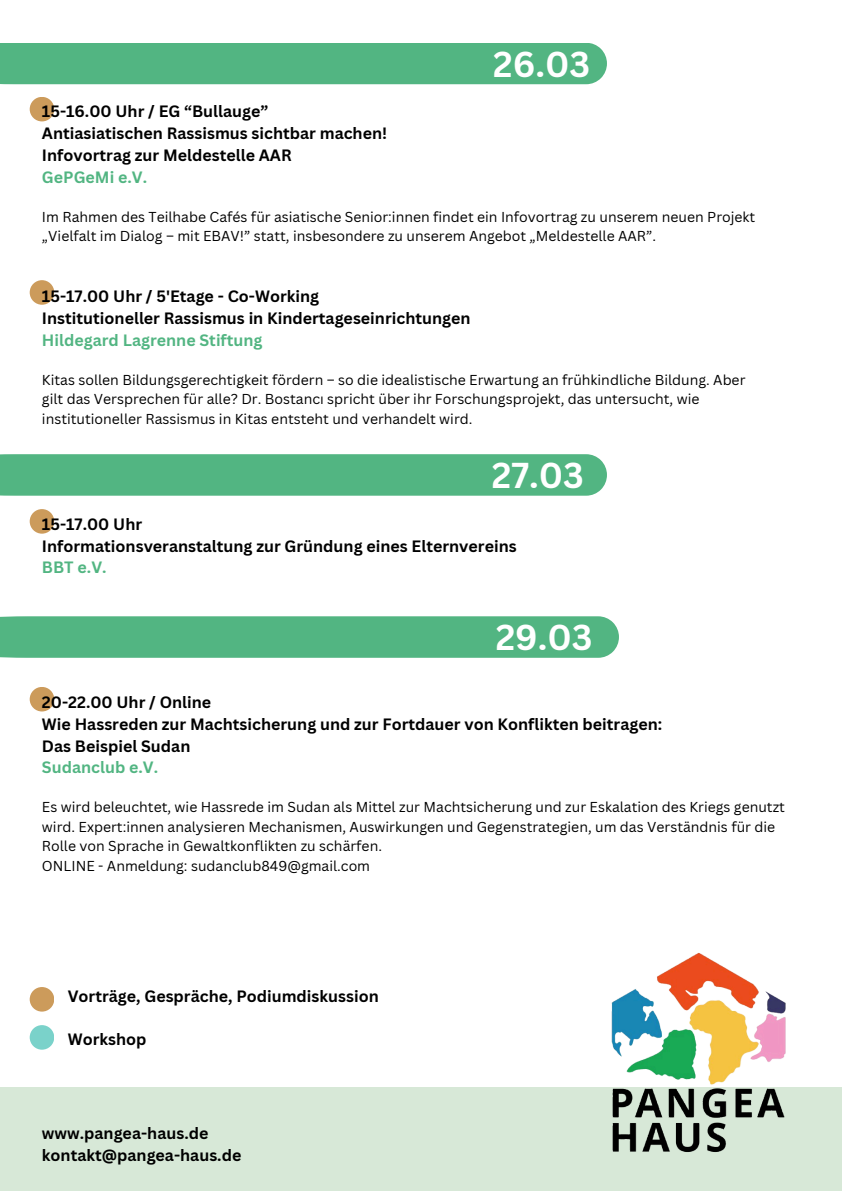
<style>
.page{position:relative;width:842px;height:1191px;background:#fff}
.page>*{position:absolute;margin:0;border:0;box-sizing:border-box;transform-origin:0 0}
.t1{font:700 35px "Canva Sans";color:#fff}
.t2{font:700 16px/21.8px "Canva Sans";color:#000}
.t3{font:14px/19.5px "Canva Sans";color:#000}
.s1{color:#52b582}
</style>
<div class="page">
<div style="left:0;top:43px;width:607px;height:41px;background:#52b582"></div>
<div style="left:0;top:454px;width:607px;height:41px;background:#52b582"></div>
<div style="left:0;top:616px;width:619px;height:41px;background:#52b582"></div>
<div style="left:0;top:1086px;width:842px;height:104px;background:#d7e8d7"></div>
<img style="left:590px;top:952px;width:215px;height:200px">
<div style="left:30px;top:509px;width:24px;height:24px;background:#cc9b5b;border-radius:50%"></div>
<div style="left:30px;top:280px;width:24px;height:25px;background:#cc9b5b;border-radius:50%"></div>
<div style="left:30px;top:97px;width:24px;height:24px;background:#cc9b5b;border-radius:50%"></div>
<div style="left:30px;top:686px;width:24px;height:25px;background:#cc9b5b;border-radius:50%"></div>
<div style="left:30px;top:986px;width:24px;height:25px;background:#cc9b5b;border-radius:50%"></div>
<div style="left:30px;top:1024px;width:24px;height:25px;background:#7ad2ca;border-radius:50%"></div>
<h2 class="t1" style="left:493px;top:39px;width:98px">26.03</h2>
<p class="t2" style="left:42px;top:100px;width:347px">15-16.00 Uhr / EG “Bullauge”<br>Antiasiatischen Rassismus sichtbar machen!<br>Infovortrag zur Meldestelle AAR<br><span class="s1">GePGeMi e.V.</span></p>
<h2 class="t3" style="left:42px;top:206px;width:715px">Im Rahmen des Teilhabe Cafés für asiatische Senior:innen findet ein Infovortrag zu unserem neuen Projekt „Vielfalt im Dialog – mit EBAV!” statt, insbesondere zu unserem Angebot „Meldestelle AAR”.</h2>
<p class="t2" style="left:42px;top:285px;width:430px">15-17.00 Uhr / 5'Etage - Co-Working<br>Institutioneller Rassismus in Kindertageseinrichtungen<br><span class="s1">Hildegard Lagrenne Stiftung</span></p>
<h1 class="t3" style="left:42px;top:369px;width:705px">Kitas sollen Bildungsgerechtigkeit fördern – so die idealistische Erwartung an frühkindliche Bildung. Aber gilt das Versprechen für alle? Dr. Bostancı spricht über ihr Forschungsprojekt, das untersucht, wie institutioneller Rassismus in Kitas entsteht und verhandelt wird.</h1>
<h1 class="t1" style="left:492px;top:450px;width:93px">27.03</h1>
<h2 class="t2" style="left:42px;top:512px;width:476px">15-17.00 Uhr<br>Informationsveranstaltung zur Gründung eines Elternvereins<br><span class="s1">BBT e.V.</span></h2>
<h1 class="t1" style="left:496px;top:612px;width:98px">29.03</h1>
<h2 class="t2" style="left:42px;top:690px;width:622px">20-22.00 Uhr / Online<br>Wie Hassreden zur Machtsicherung und zur Fortdauer von Konflikten beitragen:<br>Das Beispiel Sudan<br><span class="s1">Sudanclub e.V.</span></h2>
<p class="t3" style="left:42px;top:797px;width:744px">Es wird beleuchtet, wie Hassrede im Sudan als Mittel zur Machtsicherung und zur Eskalation des Kriegs genutzt wird. Expert:innen analysieren Mechanismen, Auswirkungen und Gegenstrategien, um das Verständnis für die<br>Rolle von Sprache in Gewaltkonflikten zu schärfen.</p>
<p class="t3" style="left:42px;top:855px;width:330px">ONLINE - Anmeldung: sudanclub849@gmail.com</p>
<h2 class="t2" style="left:68px;top:984px;width:313px">Vorträge, Gespräche, Podiumdiskussion</h2>
<h2 class="t2" style="left:68px;top:1028px;width:80px">Workshop</h2>
<p class="t2" style="left:42px;top:1121px;width:201px">www.pangea-haus.de kontakt@pangea-haus.de</p>
</div>
